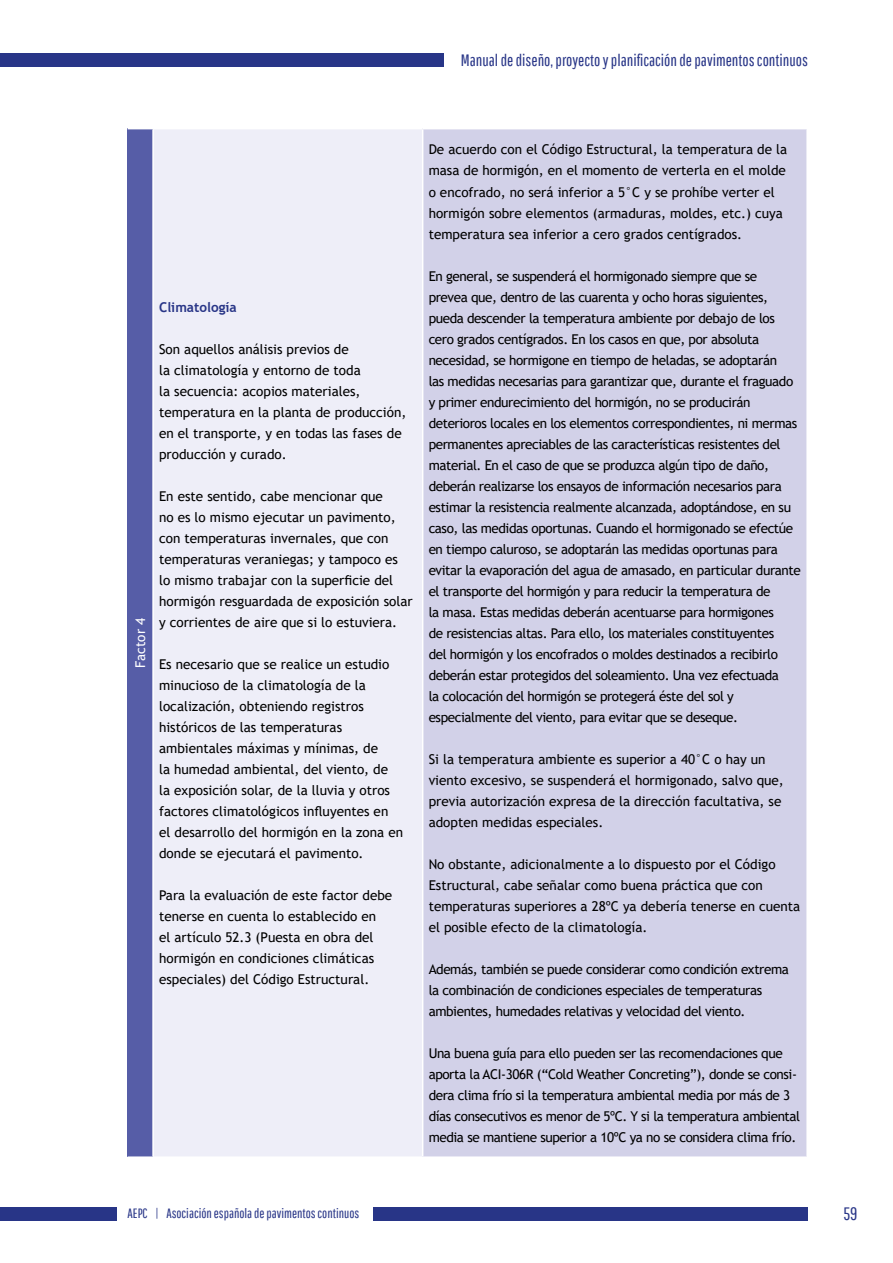
<style>
.page{position:relative;width:893px;height:1263px;background:#fff}
.page>*{position:absolute;margin:0;border:0;box-sizing:border-box;transform-origin:0 0}
.t1{font:18px "Pathway Gothic One";color:#283587}
.t2{font:16.5px "Pathway Gothic One";color:#283587}
.t3{font:13.5px/21px "Trebuchet MS";letter-spacing:-.03em;color:#000}
.t4{font:13.5px/21px "Trebuchet MS";color:#000}
.t5{font:13.5px "Pathway Gothic One";color:#283587}
.t6{font:700 13.5px "Trebuchet MS";color:#283587}
.t7{font:13.5px "Trebuchet MS";color:#fff}
</style>
<div class="page">
<div style="left:373px;top:1207px;width:435px;height:13px;background:#283587"></div>
<div style="left:0;top:53px;width:444px;height:14px;background:#283587"></div>
<div style="left:0;top:1207px;width:116px;height:13px;background:#283587"></div>
<div style="left:128px;top:129px;width:25px;height:1028px;background:#565da7"></div>
<div style="left:153px;top:129px;width:270px;height:1028px;background:#eeeef8"></div>
<div style="left:423px;top:129px;width:384px;height:1028px;background:#d2d1e8"></div>
<hr style="left:152px;top:129px;width:2px;height:1027px;background:#fff">
<hr style="left:128px;top:1156px;width:25px;height:2px;background:#fff">
<hr style="left:153px;top:1156px;width:270px;height:2px;background:#fff">
<hr style="left:423px;top:1156px;width:385px;height:2px;background:#fff">
<hr style="left:422px;top:129px;width:1px;height:1027px;background:#fff">
<hr style="left:806px;top:129px;width:2px;height:1027px;background:#fff">
<p class="t2" style="left:461px;top:50px;width:349px">Manual de diseño, proyecto y planificación de pavimentos continuos</p>
<p class="t7" style="left:132px;top:668px;width:51px;rotate:-90deg">Factor 4</p>
<p class="t6" style="left:159px;top:299px;width:79px">Climatología</p>
<p class="t4" style="left:159px;top:338px;width:249px">Son aquellos análisis previos de<br>la climatología y entorno de toda<br>la secuencia: acopios materiales, temperatura en la planta de producción, en el transporte, y en todas las fases de producción y curado.</p>
<p class="t4" style="left:159px;top:485px;width:255px">En este sentido, cabe mencionar que<br>no es lo mismo ejecutar un pavimento, con temperaturas invernales, que con temperaturas veraniegas; y tampoco es<br>lo mismo trabajar con la superficie del hormigón resguardada de exposición solar y corrientes de aire que si lo estuviera.</p>
<p class="t4" style="left:159px;top:654px;width:246px">Es necesario que se realice un estudio minucioso de la climatología de la localización, obteniendo registros históricos de las temperaturas ambientales máximas y mínimas, de<br>la humedad ambiental, del viento, de<br>la exposición solar, de la lluvia y otros factores climatológicos influyentes en<br>el desarrollo del hormigón en la zona en donde se ejecutará el pavimento.</p>
<p class="t4" style="left:159px;top:885px;width:235px">Para la evaluación de este factor debe tenerse en cuenta lo establecido en<br>el artículo 52.3 (Puesta en obra del hormigón en condiciones climáticas especiales) del Código Estructural.</p>
<p class="t4" style="left:429px;top:139px;width:360px">De acuerdo con el Código Estructural, la temperatura de la masa de hormigón, en el momento de verterla en el molde o encofrado, no será inferior a 5°C y se prohíbe verter el hormigón sobre elementos (armaduras, moldes, etc.) cuya temperatura sea inferior a cero grados centígrados.</p>
<p class="t3" style="left:429px;top:265px;width:374px">En general, se suspenderá el hormigonado siempre que se<br>prevea que, dentro de las cuarenta y ocho horas siguientes, pueda descender la temperatura ambiente por debajo de los cero grados centígrados. En los casos en que, por absoluta necesidad, se hormigone en tiempo de heladas, se adoptarán<br>las medidas necesarias para garantizar que, durante el fraguado y primer endurecimiento del hormigón, no se producirán deterioros locales en los elementos correspondientes, ni mermas permanentes apreciables de las características resistentes del material. En el caso de que se produzca algún tipo de daño, deberán realizarse los ensayos de información necesarios para estimar la resistencia realmente alcanzada, adoptándose, en su caso, las medidas oportunas. Cuando el hormigonado se efectúe en tiempo caluroso, se adoptarán las medidas oportunas para evitar la evaporación del agua de amasado, en particular durante el transporte del hormigón y para reducir la temperatura de<br>la masa. Estas medidas deberán acentuarse para hormigones<br>de resistencias altas. Para ello, los materiales constituyentes<br>del hormigón y los encofrados o moldes destinados a recibirlo deberán estar protegidos del soleamiento. Una vez efectuada<br>la colocación del hormigón se protegerá éste del sol y especialmente del viento, para evitar que se deseque.</p>
<p class="t4" style="left:429px;top:748px;width:357px">Si la temperatura ambiente es superior a 40°C o hay un viento excesivo, se suspenderá el hormigonado, salvo que, previa autorización expresa de la dirección facultativa, se adopten medidas especiales.</p>
<p class="t4" style="left:429px;top:853px;width:373px">No obstante, adicionalmente a lo dispuesto por el Código Estructural, cabe señalar como buena práctica que con temperaturas superiores a 28ºC ya debería tenerse en cuenta el posible efecto de la climatología.</p>
<p class="t3" style="left:429px;top:958px;width:362px">Además, también se puede considerar como condición extrema la combinación de condiciones especiales de temperaturas ambientes, humedades relativas y velocidad del viento.</p>
<p class="t3" style="left:429px;top:1042px;width:373px">Una buena guía para ello pueden ser las recomendaciones que aporta la ACI-306R (“Cold Weather Concreting”), donde se consi&shy;dera clima frío si la temperatura ambiental media por más de 3 días consecutivos es menor de 5ºC. Y si la temperatura ambiental media se mantiene superior a 10ºC ya no se considera clima frío.</p>
<p class="t5" style="left:128px;top:1205px;width:233px">AEPC | Asociación española de pavimentos continuos</p>
<h1 class="t1" style="left:843px;top:1203px;width:16px">59</h1>
</div>
